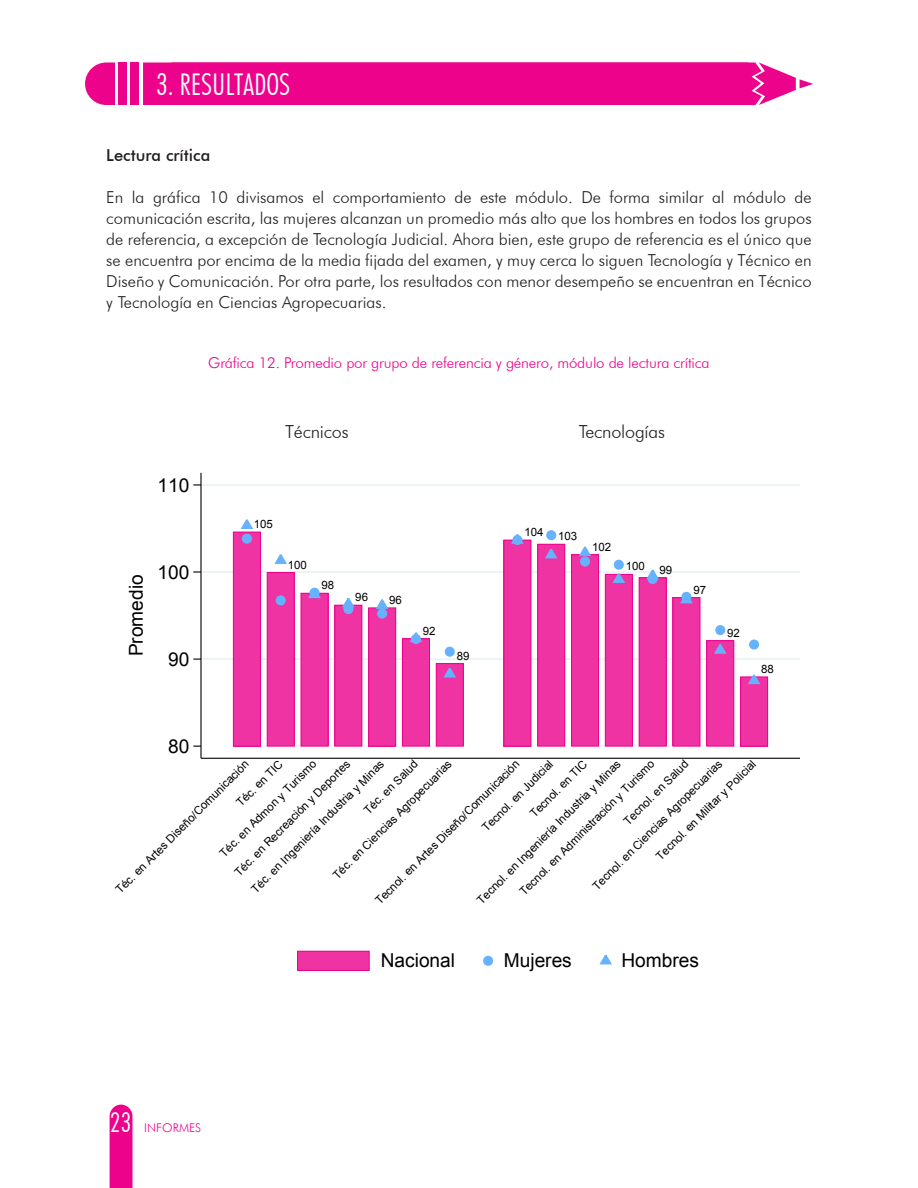
<style>
.page{position:relative;width:918px;height:1188px;background:#fff}
.page>*{position:absolute;margin:0;border:0;box-sizing:border-box;transform-origin:0 0}
.t1{font:300 condensed 30px "Futura BT";color:#fff}
.t2{font:300 condensed 27px "Futura BT";color:#fff}
.t3{font:19.2px "Arial";color:#000}
.t4{font:300 18px "Futura BT";letter-spacing:-.01em;color:#231f20}
.t5{font:300 16.5px/21px "Futura BT";color:#231f20;text-align:justify}
.t6{font:500 16.5px "Futura BT";color:#231f20}
.t7{font:300 15px "Futura BT";letter-spacing:-.01em;color:#ed028c}
.t8{font:300 12px "Futura BT";color:#ed028c}
.t9{font:11.55px "Arial";color:#000}
</style>
<div class="page">
<div style="left:110px;top:1105px;width:22px;height:83px;background:#ed028c"></div>
<div style="left:130px;top:63px;width:9px;height:42px;background:#ed028c"></div>
<div style="left:119px;top:63px;width:8px;height:42px;background:#ed028c"></div>
<svg style="left:85px;top:63px;width:30px;height:42px"></svg>
<div style="left:143px;top:63px;width:670px;height:42px;background:#ed028c"></div>
<hr style="left:201px;top:658px;width:599px;height:2px;background:#eaf2f3">
<hr style="left:201px;top:571px;width:599px;height:2px;background:#eaf2f3">
<hr style="left:201px;top:484px;width:599px;height:2px;background:#eaf2f3">
<div style="left:605px;top:574px;width:27px;height:172px;background:#f033a3"></div>
<div style="left:605px;top:574px;width:27px;height:172px;border:1px solid #ec008c"></div>
<div style="left:639px;top:578px;width:27px;height:168px;background:#f033a3"></div>
<div style="left:639px;top:578px;width:27px;height:168px;border:1px solid #ec008c"></div>
<div style="left:572px;top:555px;width:27px;height:191px;background:#f033a3"></div>
<div style="left:571px;top:555px;width:28px;height:191px;border:1px solid #ec008c"></div>
<div style="left:673px;top:598px;width:27px;height:148px;background:#f033a3"></div>
<div style="left:673px;top:598px;width:27px;height:148px;border:1px solid #ec008c"></div>
<div style="left:504px;top:540px;width:27px;height:206px;background:#f033a3"></div>
<div style="left:504px;top:540px;width:27px;height:206px;border:1px solid #ec008c"></div>
<div style="left:707px;top:641px;width:27px;height:105px;background:#f033a3"></div>
<div style="left:707px;top:641px;width:27px;height:105px;border:1px solid #ec008c"></div>
<div style="left:369px;top:608px;width:27px;height:138px;background:#f033a3"></div>
<div style="left:369px;top:608px;width:27px;height:138px;border:1px solid #ec008c"></div>
<div style="left:301px;top:593px;width:27px;height:153px;background:#f033a3"></div>
<div style="left:301px;top:593px;width:27px;height:153px;border:1px solid #ec008c"></div>
<div style="left:267px;top:573px;width:27px;height:173px;background:#f033a3"></div>
<div style="left:267px;top:572px;width:27px;height:174px;border:1px solid #ec008c"></div>
<div style="left:402px;top:639px;width:27px;height:107px;background:#f033a3"></div>
<div style="left:402px;top:639px;width:28px;height:107px;border:1px solid #ec008c"></div>
<div style="left:233px;top:532px;width:27px;height:214px;background:#f033a3"></div>
<div style="left:233px;top:532px;width:28px;height:214px;border:1px solid #ec008c"></div>
<div style="left:436px;top:664px;width:27px;height:82px;background:#f033a3"></div>
<div style="left:436px;top:664px;width:27px;height:82px;border:1px solid #ec008c"></div>
<div style="left:538px;top:544px;width:27px;height:202px;background:#f033a3"></div>
<div style="left:538px;top:544px;width:27px;height:202px;border:1px solid #ec008c"></div>
<div style="left:741px;top:677px;width:27px;height:69px;background:#f033a3"></div>
<div style="left:740px;top:677px;width:28px;height:69px;border:1px solid #ec008c"></div>
<div style="left:335px;top:605px;width:27px;height:141px;background:#f033a3"></div>
<div style="left:335px;top:605px;width:27px;height:141px;border:1px solid #ec008c"></div>
<div style="left:614px;top:560px;width:10px;height:10px;background:#66b2ff;border:2px solid #66b2ff;border-radius:50%"></div>
<div style="left:648px;top:574px;width:10px;height:10px;background:#66b2ff;border:2px solid #66b2ff;border-radius:50%"></div>
<div style="left:580px;top:556px;width:10px;height:11px;background:#66b2ff;border:2px solid #66b2ff;border-radius:50%"></div>
<div style="left:715px;top:625px;width:10px;height:10px;background:#66b2ff;border:2px solid #66b2ff;border-radius:50%"></div>
<div style="left:377px;top:609px;width:10px;height:10px;background:#66b2ff;border:2px solid #66b2ff;border-radius:50%"></div>
<div style="left:276px;top:595px;width:10px;height:10px;background:#66b2ff;border:2px solid #66b2ff;border-radius:50%"></div>
<div style="left:242px;top:534px;width:10px;height:10px;background:#66b2ff;border:2px solid #66b2ff;border-radius:50%"></div>
<div style="left:445px;top:647px;width:10px;height:10px;background:#66b2ff;border:2px solid #66b2ff;border-radius:50%"></div>
<div style="left:546px;top:530px;width:10px;height:10px;background:#66b2ff;border:2px solid #66b2ff;border-radius:50%"></div>
<div style="left:749px;top:640px;width:10px;height:10px;background:#66b2ff;border:2px solid #66b2ff;border-radius:50%"></div>
<div style="left:343px;top:604px;width:10px;height:10px;background:#66b2ff;border:2px solid #66b2ff;border-radius:50%"></div>
<svg style="left:611px;top:573px;width:16px;height:10px"></svg>
<svg style="left:645px;top:569px;width:15px;height:11px"></svg>
<svg style="left:577px;top:546px;width:16px;height:11px"></svg>
<svg style="left:679px;top:592px;width:15px;height:12px"></svg>
<svg style="left:510px;top:534px;width:15px;height:11px"></svg>
<svg style="left:713px;top:642px;width:15px;height:12px"></svg>
<svg style="left:374px;top:599px;width:16px;height:11px"></svg>
<svg style="left:307px;top:587px;width:15px;height:12px"></svg>
<svg style="left:274px;top:554px;width:13px;height:10px"></svg>
<svg style="left:408px;top:632px;width:16px;height:11px"></svg>
<svg style="left:240px;top:519px;width:13px;height:10px"></svg>
<svg style="left:443px;top:668px;width:13px;height:10px"></svg>
<svg style="left:545px;top:549px;width:13px;height:10px"></svg>
<svg style="left:746px;top:674px;width:16px;height:11px"></svg>
<svg style="left:341px;top:598px;width:15px;height:10px"></svg>
<hr style="left:200px;top:473px;width:2px;height:285px;background:#000">
<svg style="left:193px;top:571px;width:8px;height:2px"></svg>
<svg style="left:193px;top:484px;width:8px;height:2px"></svg>
<hr style="left:201px;top:758px;width:599px;height:1px;background:#000">
<div style="left:298px;top:951px;width:71px;height:19px;background:#f033a3"></div>
<div style="left:298px;top:951px;width:71px;height:19px;border:1px solid #ec008c"></div>
<div style="left:483px;top:956px;width:10px;height:10px;background:#66b2ff;border:2px solid #66b2ff;border-radius:50%"></div>
<svg style="left:599px;top:955px;width:13px;height:10px"></svg>
<h1 class="t1" style="left:156px;top:66px;width:136px">3. RESULTADOS</h1>
<p class="t6" style="left:106px;top:145px;width:106px">Lectura crítica</p>
<p class="t5" style="left:106px;top:187px;width:707px">En la gráfica 10 divisamos el comportamiento de este módulo. De forma similar al módulo de comunicación escrita, las mujeres alcanzan un promedio más alto que los hombres en todos los grupos de referencia, a excepción de Tecnología Judicial. Ahora bien, este grupo de referencia es el único que se encuentra por encima de la media fijada del examen, y muy cerca lo siguen Tecnología y Técnico en Diseño y Comunicación. Por otra parte, los resultados con menor desempeño se encuentran en Técnico y Tecnología en Ciencias Agropecuarias.</p>
<p class="t7" style="left:208px;top:354px;width:503px">Gráfica 12. Promedio por grupo de referencia y género, módulo de lectura crítica</p>
<p class="t3" style="left:158px;top:472px;width:33px">110</p>
<p class="t3" style="left:123px;top:656px;width:83px;rotate:-90deg">Promedio</p>
<p class="t3" style="left:158px;top:559px;width:33px">100</p>
<p class="t3" style="left:168px;top:646px;width:23px">90</p>
<p class="t3" style="left:168px;top:734px;width:23px">80</p>
<p class="t4" style="left:285px;top:421px;width:65px">Técnicos</p>
<p class="t4" style="left:579px;top:421px;width:88px">Tecnologías</p>
<p class="t9" style="left:254px;top:516px;width:21px">105</p>
<p class="t9" style="left:288px;top:557px;width:21px">100</p>
<p class="t9" style="left:322px;top:578px;width:14px">98</p>
<p class="t9" style="left:355px;top:590px;width:14px">96</p>
<p class="t9" style="left:389px;top:592px;width:14px">96</p>
<p class="t9" style="left:423px;top:623px;width:14px">92</p>
<p class="t9" style="left:457px;top:648px;width:14px">89</p>
<p class="t9" style="left:524px;top:524px;width:21px">104</p>
<p class="t9" style="left:558px;top:529px;width:21px">103</p>
<p class="t9" style="left:592px;top:539px;width:21px">102</p>
<p class="t9" style="left:626px;top:559px;width:21px">100</p>
<p class="t9" style="left:660px;top:562px;width:14px">99</p>
<p class="t9" style="left:693px;top:582px;width:14px">97</p>
<p class="t9" style="left:727px;top:625px;width:14px">92</p>
<p class="t9" style="left:761px;top:661px;width:14px">88</p>
<p class="t9" style="left:233px;top:799px;width:61px;rotate:-45deg">Téc. en TIC</p>
<p class="t9" style="left:527px;top:810px;width:77px;rotate:-45deg">Tecnol. en TIC</p>
<p class="t9" style="left:479px;top:824px;width:96px;rotate:-45deg">Tecnol. en Judicial</p>
<p class="t9" style="left:653px;top:853px;width:137px;rotate:-45deg">Tecnol. en Militar y Policial</p>
<p class="t9" style="left:361px;top:807px;width:72px;rotate:-45deg">Téc. en Salud</p>
<p class="t9" style="left:620px;top:818px;width:88px;rotate:-45deg">Tecnol. en Salud</p>
<p class="t9" style="left:216px;top:850px;width:133px;rotate:-45deg">Téc. en Admon y Turismo</p>
<p class="t9" style="left:516px;top:888px;width:187px;rotate:-45deg">Tecnol. en Administración y Turismo</p>
<p class="t9" style="left:329px;top:872px;width:164px;rotate:-45deg">Téc. en Ciencias Agropecuarias</p>
<p class="t9" style="left:589px;top:882px;width:179px;rotate:-45deg">Tecnol. en Ciencias Agropecuarias</p>
<p class="t9" style="left:231px;top:868px;width:160px;rotate:-45deg">Téc. en Recreación y Deportes</p>
<p class="t9" style="left:248px;top:886px;width:184px;rotate:-45deg">Téc. en Ingeniería Industria y Minas</p>
<p class="t9" style="left:474px;top:896px;width:199px;rotate:-45deg">Tecnol. en Ingeniería Industria y Minas</p>
<p class="t9" style="left:112px;top:886px;width:184px;rotate:-45deg">Téc. en Artes Diseño/Comunicación</p>
<p class="t9" style="left:372px;top:897px;width:200px;rotate:-45deg">Tecnol. en Artes Diseño/Comunicación</p>
<h2 class="t2" style="left:110px;top:1106px;width:23px">23</h2>
<p class="t8" style="left:144px;top:1121px;width:58px">INFORMES</p>
<p class="t3" style="left:381px;top:948px;width:76px">Nacional</p>
<p class="t3" style="left:504px;top:948px;width:70px">Mujeres</p>
<p class="t3" style="left:621px;top:948px;width:79px">Hombres</p>
</div>
